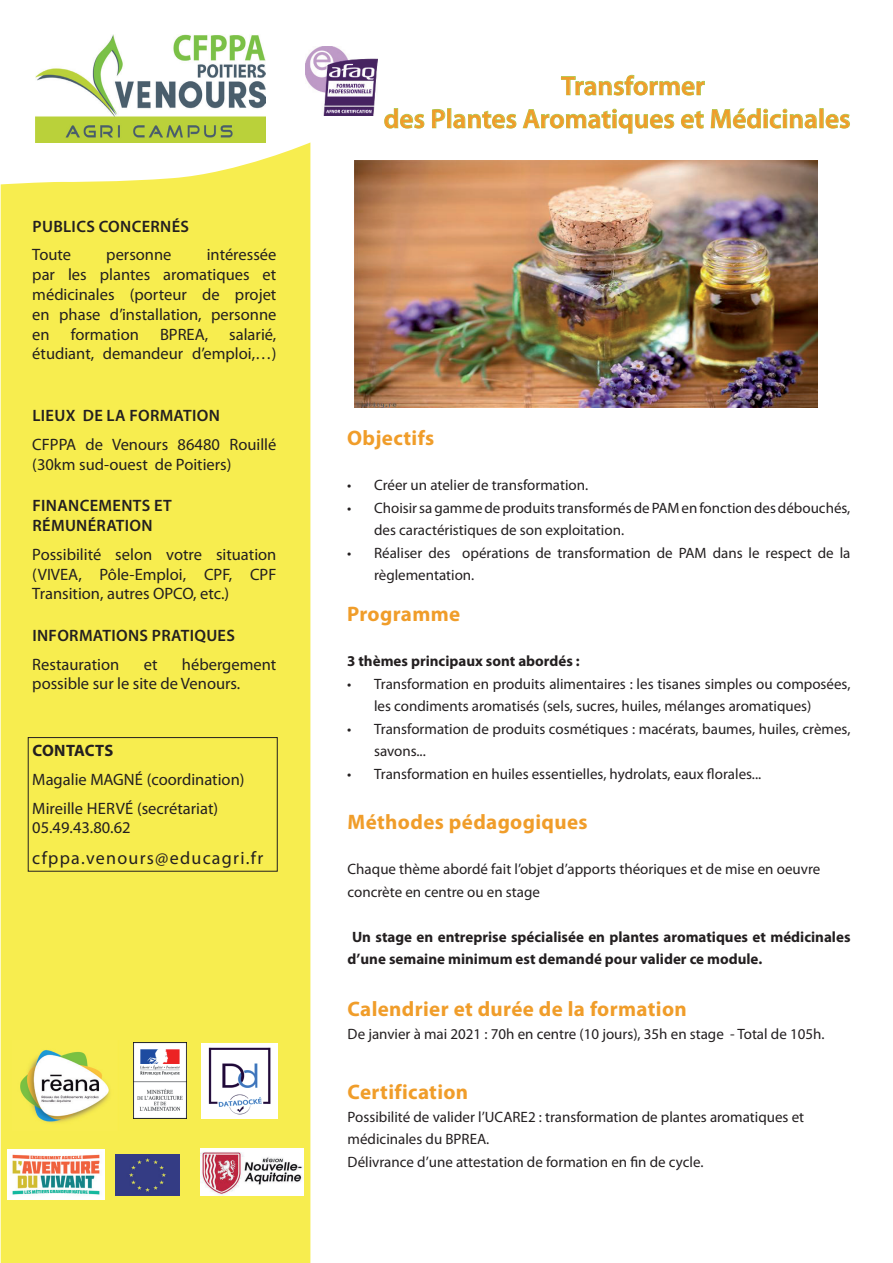
<style>
.page{position:relative;width:893px;height:1263px;background:#fff}
.page>*{position:absolute;margin:0;border:0;box-sizing:border-box;transform-origin:0 0}
.t1{font:600 27px/33px "Myriad Pro";letter-spacing:.005em;color:#f09d2a}
.t2{font:700 21px "Myriad Pro";letter-spacing:.015em;color:#f09d2a}
.t3{font:18px "Myriad Pro";letter-spacing:.07em;color:#231f20}
.t4{font:16.5px/19.8px "Myriad Pro";color:#231f20}
.t5{font:600 16.5px/19.8px "Myriad Pro";letter-spacing:.02em;color:#231f20}
.t6{font:700 16.5px "Myriad Pro";letter-spacing:.01em;color:#231f20}
.t7{font:15px/22.5px "Myriad Pro";color:#231f20}
.t8{font:700 15px/22.5px "Myriad Pro";color:#231f20}
</style>
<div class="page">
<div style="left:1px;top:142px;width:309px;height:1121px;background:#f7ed4f"></div>
<img style="left:134px;top:1043px;width:52px;height:75px">
<div style="left:28px;top:737px;width:249px;height:134px;border:1px solid #231f20"></div>
<img style="left:35px;top:35px;width:230px;height:107px">
<svg style="left:561px;top:75px;width:144px;height:21px"></svg>
<svg style="left:384px;top:108px;width:41px;height:21px"></svg>
<svg style="left:432px;top:109px;width:14px;height:20px"></svg>
<svg style="left:453px;top:109px;width:222px;height:25px"></svg>
<svg style="left:681px;top:111px;width:23px;height:18px"></svg>
<svg style="left:710px;top:108px;width:107px;height:21px"></svg>
<svg style="left:825px;top:114px;width:25px;height:15px"></svg>
<img style="left:305px;top:46px;width:72px;height:70px">
<div style="left:116px;top:1154px;width:64px;height:42px;background:#343c84"></div>
<img style="left:200px;top:1149px;width:103px;height:47px">
<img style="left:7px;top:1150px;width:98px;height:49px">
<img style="left:201px;top:1044px;width:76px;height:75px">
<img style="left:13px;top:1041px;width:105px;height:90px">
<img style="left:354px;top:161px;width:463px;height:246px">
<p class="t5" style="left:32px;top:216px;width:158px">PUBLICS CONCERNÉS</p>
<p class="t4" style="left:32px;top:245px;width:40px">Toute</p>
<p class="t4" style="left:106px;top:245px;width:67px">personne</p>
<p class="t4" style="left:32px;top:245px;width:246px;text-align:justify;text-indent:174px">intéressée par les plantes aromatiques et médicinales (porteur de projet en phase d’installation, personne en</p>
<p class="t4" style="left:71px;top:324px;width:70px">formation</p>
<p class="t4" style="left:160px;top:324px;width:50px">BPREA,</p>
<p class="t4" style="left:32px;top:324px;width:246px;text-align:right">salarié,<br>étudiant, demandeur d’emploi,…)</p>
<p class="t5" style="left:32px;top:405px;width:189px">LIEUX DE LA FORMATION</p>
<p class="t4" style="left:32px;top:434px;width:246px">CFPPA de Venours 86480 Rouillé (30km sud-ouest de Poitiers)</p>
<p class="t5" style="left:32px;top:495px;width:141px">FINANCEMENTS ET<br>RÉMUNÉRATION</p>
<p class="t4" style="left:32px;top:544px;width:246px;text-align:justify">Possibilité selon votre situation (VIVEA, Pôle-Emploi, CPF, CPF Transition, autres OPCO, etc.)</p>
<p class="t5" style="left:32px;top:625px;width:204px">INFORMATIONS PRATIQUES</p>
<p class="t4" style="left:32px;top:654px;width:88px">Restauration</p>
<p class="t4" style="left:144px;top:654px;width:15px">et</p>
<p class="t4" style="left:32px;top:654px;width:246px;text-indent:150px">hébergement possible sur le site de Venours.</p>
<p class="t6" style="left:32px;top:740px;width:82px">CONTACTS</p>
<p class="t4" style="left:32px;top:765px;width:214px;line-height:28.8px">Magalie MAGNÉ (coordination)<br>Mireille HERVÉ (secrétariat)</p>
<p class="t4" style="left:32px;top:818px;width:100px">05.49.43.80.62</p>
<p class="t3" style="left:32px;top:847px;width:232px">cfppa.venours@educagri.fr</p>
<h1 class="t1" style="left:384px;top:69px;width:468px;text-indent:178px">Transformer<br>des Plantes Aromatiques et Médicinales</h1>
<h2 class="t2" style="left:347px;top:425px;width:89px">Objectifs</h2>
<p class="t7" style="left:347px;top:474px;width:243px">• Créer un atelier de transformation.</p>
<p class="t7" style="left:374px;top:496px;width:478px;text-indent:-27px">• Choisir sa gamme de produits transformés de PAM en fonction des débouchés, des caractéristiques de son exploitation.</p>
<p class="t7" style="left:374px;top:541px;width:478px;text-indent:-27px">• Réaliser des opérations de transformation de PAM dans le respect de la règlementation.</p>
<h2 class="t2" style="left:347px;top:600px;width:115px">Programme</h2>
<p class="t8" style="left:347px;top:649px;width:234px">3 thèmes principaux sont abordés :</p>
<p class="t7" style="left:374px;top:672px;width:478px;text-indent:-27px">• Transformation en produits alimentaires : les tisanes simples ou composées, les condiments aromatisés (sels, sucres, huiles, mélanges aromatiques)</p>
<p class="t7" style="left:374px;top:717px;width:478px;text-indent:-27px">• Transformation de produits cosmétiques : macérats, baumes, huiles, crèmes, savons...</p>
<p class="t7" style="left:347px;top:762px;width:416px">• Transformation en huiles essentielles, hydrolats, eaux orales...</p>
<h2 class="t2" style="left:348px;top:808px;width:241px">Méthodes pédagogiques</h2>
<p class="t7" style="left:348px;top:857px;width:474px">Chaque thème abordé fait l’objet d’apports théoriques et de mise en oeuvre concrète en centre ou en stage</p>
<p class="t8" style="left:348px;top:925px;width:504px">Un stage en entreprise spécialisée en plantes aromatiques et médicinales d’une semaine minimum est demandé pour valider ce module.</p>
<h2 class="t2" style="left:348px;top:996px;width:341px">Calendrier et durée de la formation</h2>
<p class="t7" style="left:348px;top:1022px;width:478px">De janvier à mai 2021 : 70h en centre (10 jours), 35h en stage - Total de 105h.</p>
<h2 class="t2" style="left:348px;top:1079px;width:122px">Certification</h2>
<p class="t7" style="left:348px;top:1105px;width:458px">Possibilité de valider l’UCARE2 : transformation de plantes aromatiques et médicinales du BPREA.<br>Délivrance d’une attestation de formation en n de cycle.</p>
</div>
